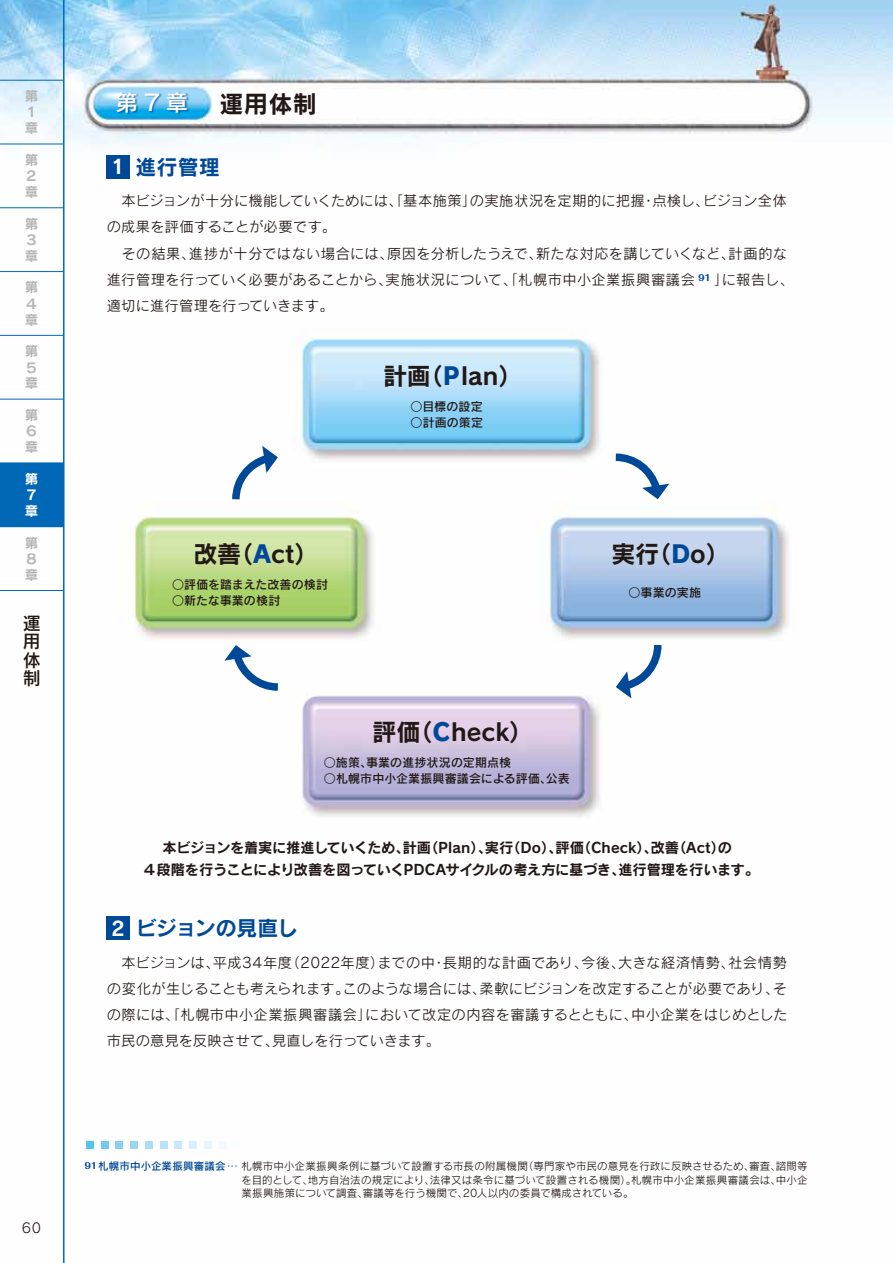
<style>
.page{position:relative;width:893px;height:1263px;background:#fff}
.page>*{position:absolute;margin:0;border:0;box-sizing:border-box;transform-origin:0 0}
.t1{font:24px "Rodin Pro N B";letter-spacing:-.005em;color:#221815}
.t2{font:22.5px "Rodin Pro N DB";color:#fff}
.t3{font:21px "Rodin Pro N B";letter-spacing:-.04em;color:#004898}
.t4{font:21px "Rodin Pro N B";letter-spacing:-.01em;color:#004898}
.t5{font:18px/18.5px "Rodin Pro N DB";color:#221815;text-align:justify}
.t6{font:14.25px/26.2px "Rodin Pro N M";letter-spacing:.01em;color:#221815}
.t7{font:14.25px/22.5px "Rodin Pro N B";letter-spacing:-.015em;color:#221815;text-align:center}
.t8{font:13.5px/16px "Rodin Pro N B";color:#b5b6b6;text-align:justify}
.t9{font:13.5px/16px "Rodin Pro N B";color:#fff}
.t10{font:13.5px "Rodin Pro N M";color:#221815}
.t11{font:12px "Rodin Pro N DB";letter-spacing:.005em;color:#221815}
.t12{font:10.5px/13.5px "Rodin Pro N M";letter-spacing:.01em;color:#221815;text-align:justify}
.t13{font:10.5px "Rodin Pro N DB";letter-spacing:.015em;color:#004898}
.s1{font-size:19.5px;color:#fff}
.s2{font-family:"Rodin Pro N EB";color:#004898}
.s3{font-family:"Maru Fo Pro";font-weight:800;font-size:8.4px}
.s4{font-family:"Rodin Pro N L";color:#004898}
</style>
<div class="page">
<img style="left:0;top:0;width:893px;height:1149px">
<img style="left:0;top:313px;width:893px;height:637px">
<div style="left:0;top:463px;width:64px;height:64px;background:#0068b7"></div>
<hr style="left:0;top:80px;width:64px;height:1px;background:#0068b7">
<hr style="left:0;top:144px;width:64px;height:1px;background:#0068b7">
<hr style="left:0;top:207px;width:64px;height:1px;background:#0068b7">
<hr style="left:0;top:271px;width:64px;height:1px;background:#0068b7">
<hr style="left:0;top:335px;width:64px;height:1px;background:#0068b7">
<hr style="left:0;top:399px;width:64px;height:1px;background:#0068b7">
<hr style="left:0;top:462px;width:64px;height:1px;background:#0068b7">
<hr style="left:0;top:590px;width:64px;height:1px;background:#0068b7">
<hr style="left:63px;top:0;width:2px;height:1263px;background:#0068b7">
<img style="left:115px;top:91px;width:80px;height:27px">
<div style="left:106px;top:155px;width:24px;height:23px;background:#004898"></div>
<div style="left:106px;top:916px;width:24px;height:24px;background:#004898"></div>
<div style="left:86px;top:1141px;width:8px;height:7px;background:#54c3f1"></div>
<div style="left:101px;top:1141px;width:7px;height:7px;background:#6fc9f3"></div>
<div style="left:116px;top:1141px;width:7px;height:7px;background:#85d0f4"></div>
<div style="left:130px;top:1141px;width:8px;height:7px;background:#99d6f6"></div>
<div style="left:145px;top:1141px;width:8px;height:7px;background:#aaddf8"></div>
<div style="left:160px;top:1141px;width:7px;height:7px;background:#bae3f9"></div>
<div style="left:175px;top:1141px;width:7px;height:7px;background:#c9e9fa"></div>
<div style="left:189px;top:1141px;width:8px;height:7px;background:#d8effc"></div>
<div style="left:204px;top:1141px;width:8px;height:7px;background:#e6f5fd"></div>
<div style="left:219px;top:1141px;width:7px;height:7px;background:#f3fafe"></div>
<div style="left:234px;top:1141px;width:7px;height:7px;background:#f9fdfe"></div>
<svg style="left:616px;top:637px;width:49px;height:61px"></svg>
<svg style="left:608px;top:450px;width:61px;height:49px"></svg>
<svg style="left:224px;top:645px;width:61px;height:49px"></svg>
<svg style="left:228px;top:446px;width:50px;height:61px"></svg>
<p class="t8" style="left:25px;top:87px;width:14px;text-align:left">第<br>１章</p>
<p class="t8" style="left:25px;top:151px;width:14px;text-align:left">第<br>２章</p>
<p class="t8" style="left:25px;top:215px;width:14px;text-align:left">第<br>３章</p>
<p class="t8" style="left:25px;top:279px;width:14px">第４章</p>
<p class="t8" style="left:25px;top:343px;width:14px">第５章</p>
<p class="t8" style="left:25px;top:406px;width:14px">第６章</p>
<p class="t9" style="left:25px;top:470px;width:14px">第<br>７章</p>
<p class="t8" style="left:25px;top:534px;width:14px">第８章</p>
<p class="t5" style="left:23px;top:613px;width:19px">運用体制</p>
<h2 class="t2" style="left:115px;top:88px;width:74px">第７章</h2>
<h1 class="t1" style="left:220px;top:88px;width:99px">運用体制</h1>
<h3 class="t4" style="left:111px;top:153px;width:110px"><span class="s1">1</span> 進行管理</h3>
<p class="t6" style="left:107px;top:187px;width:689px">　本ビジョンが十分に機能していくためには、「基本施策」の実施状況を定期的に把握・点検し、ビジョン全体の成果を評価することが必要です。<br>　その結果、進捗が十分ではない場合には、原因を分析したうえで、新たな対応を講じていくなど、計画的な進行管理を行っていく必要があることから、実施状況について、「札幌市中小企業振興審議会 <sup>91</sup> 」に報告し、適切に進行管理を行っていきます。</p>
<h1 class="t1" style="left:194px;top:538px;width:126px">改善（<span class="s2">A</span>ct）</h1>
<p class="t11" style="left:172px;top:576px;width:158px">○評価を踏まえた改善の検討</p>
<p class="t11" style="left:172px;top:593px;width:110px">○新たな事業の検討</p>
<h1 class="t1" style="left:383px;top:360px;width:140px">計画（<span class="s2">P</span>lan）</h1>
<p class="t11" style="left:411px;top:398px;width:74px">○目標の設定</p>
<p class="t11" style="left:411px;top:415px;width:74px">○計画の策定</p>
<h1 class="t1" style="left:611px;top:538px;width:120px">実行（<span class="s2">D</span>o）</h1>
<p class="t11" style="left:628px;top:585px;width:74px">○事業の実施</p>
<h1 class="t1" style="left:373px;top:716px;width:162px">評価（<span class="s2">C</span>heck）</h1>
<p class="t11" style="left:324px;top:754px;width:189px">○施策、事業の進捗状況の定期点検</p>
<p class="t11" style="left:324px;top:771px;width:248px">○札幌市中小企業振興審議会による評価、公表</p>
<p class="t7" style="left:143px;top:835px;width:618px">本ビジョンを着実に推進していくため、計画（Plan）、実行（Do）、評価（Check）、改善（Act）の<br>４段階を行うことにより改善を図っていくPDCAサイクルの考え方に基づき、進行管理を行います。</p>
<h3 class="t3" style="left:111px;top:914px;width:189px"><span class="s1">2</span> ビジョンの見直し</h3>
<p class="t6" style="left:107px;top:948px;width:682px;text-align:justify">　本ビジョンは、平成34年度（2022年度）までの中・長期的な計画であり、今後、大きな経済情勢、社会情勢の変化が生じることも考えられます。このような場合には、柔軟にビジョンを改定することが必要であり、その際には、「札幌市中小企業振興審議会」において改定の内容を審議するとともに、中小企業をはじめとした市民の意見を反映させて、見直しを行っていきます。</p>
<p class="t10" style="left:22px;top:1219px;width:21px">60</p>
<p class="t13" style="left:84px;top:1159px;width:143px"><span class="s3">91</span>札幌市中小企業振興審議会</p>
<p class="t12" style="left:241px;top:1159px;width:568px;text-indent:-18px"><span class="s4">・・・</span>札幌市中小企業振興条例に基づいて設置する市長の附属機関（専門家や市民の意見を行政に反映させるため、審査、諮問等を目的として、地方自治法の規定により、法律又は条令に基づいて設置される機関）。札幌市中小企業振興審議会は、中小企業振興施策について調査、審議等を行う機関で、20人以内の委員で構成されている。</p>
</div>
